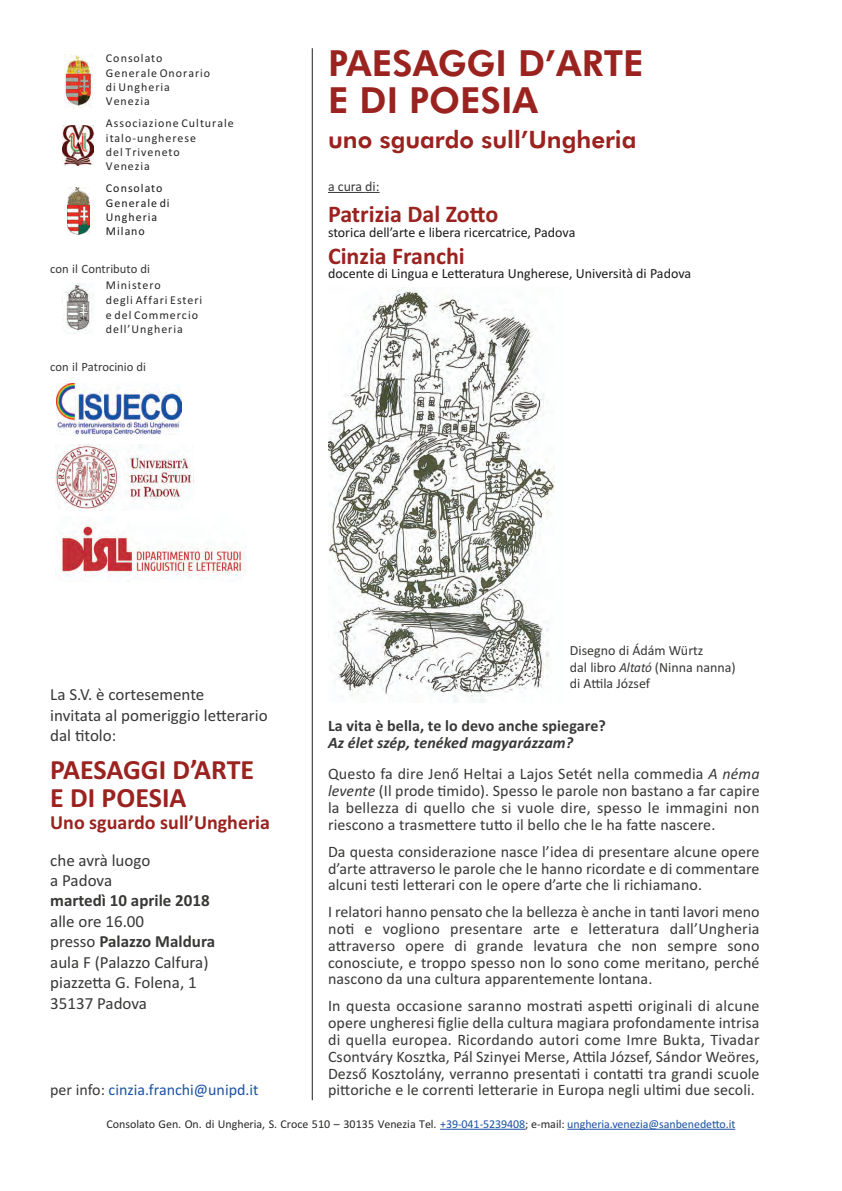
<style>
.page{position:relative;width:842px;height:1191px;background:#fff}
.page>*{position:absolute;margin:0;border:0;box-sizing:border-box;transform-origin:0 0}
.t1{font:800 36px/36.4px "Futura BT";color:#9a221f}
.t2{font:700 28px/28px "Calibri";color:#9a221f}
.t3{font:700 24px "Calibri";color:#9a221f}
.t4{font:800 24px "Futura BT";color:#9a221f}
.t5{font:700 20px "Calibri";color:#9a221f}
.t6{font:17px/20.4px "Calibri";color:#393837}
.t7{font:700 17px "Calibri";color:#393837}
.t8{font:16px/16.8px "Calibri";letter-spacing:.005em;color:#393837;text-align:justify}
.t9{font:700 16px "Calibri";letter-spacing:.005em;color:#393837}
.t10{font:16px "Calibri";color:#1c52a4}
.t11{font:14px "Calibri";color:#1c1919}
.t12{font:14px/16.4px "Calibri";color:#393837}
.t13{font:12.7px "Calibri";color:#393837}
.t14{font:12px/14.4px "Calibri";letter-spacing:.075em;color:#2a2827}
.t15{font:12px "Calibri";letter-spacing:-.005em;color:#2a2827}
.t16{font:12px/14.4px "Calibri";letter-spacing:.08em;color:#1c1919}
.s1{font-weight:700}
.s2{color:#393837}
.s3{font-style:italic}
.s4{font-weight:700;font-style:italic}
.s5{color:#1c52a4}
</style>
<div class="page">
<img style="left:328px;top:289px;width:227px;height:413px">
<hr style="left:440px;top:1128px;width:85px;height:1px;background:#1c52a4">
<hr style="left:567px;top:1128px;width:168px;height:1px;background:#1c52a4">
<img style="left:64px;top:54px;width:28px;height:52px">
<img style="left:63px;top:126px;width:31px;height:40px">
<img style="left:67px;top:187px;width:22px;height:47px">
<img style="left:62px;top:283px;width:30px;height:49px">
<img style="left:57px;top:383px;width:124px;height:51px">
<img style="left:55px;top:445px;width:139px;height:64px">
<img style="left:55px;top:520px;width:190px;height:58px">
<hr style="left:328px;top:192px;width:37px;height:1px;background:#393837">
<svg style="left:365px;top:192px;width:15px;height:1px"></svg>
<hr style="left:312px;top:48px;width:1px;height:1052px;background:#231f20">
<p class="t14" style="left:106px;top:51px;width:106px">Consolato<br>Generale Onorario di Ungheria<br>Venezia</p>
<p class="t14" style="left:106px;top:116px;width:129px">Associazione Culturale italo-ungherese<br>del Triveneto<br>Venezia</p>
<p class="t16" style="left:106px;top:181px;width:65px">Consolato<br>Generale di<br>Ungheria<br>Milano</p>
<p class="t13" style="left:50px;top:261px;width:101px">con il Contributo di</p>
<p class="t14" style="left:106px;top:278px;width:98px;line-height:14.8px">Ministero<br>degli Affari Esteri e del Commercio dell’Ungheria</p>
<p class="t13" style="left:50px;top:359px;width:97px">con il Patrocinio di</p>
<h1 class="t1" style="left:328px;top:46px;width:317px">PAESAGGI D’ARTE<br>E DI POESIA</h1>
<h3 class="t4" style="left:328px;top:126px;width:310px">uno sguardo sull’Ungheria</h3>
<p class="t12" style="left:328px;top:178px;width:53px">a cura di:</p>
<h3 class="t3" style="left:328px;top:200px;width:172px">Patrizia Dal Zotto</h3>
<p class="t11" style="left:328px;top:224px;width:249px">storica dell’arte e libera ricercatrice, Padova</p>
<h3 class="t3" style="left:328px;top:242px;width:138px">Cinzia Franchi</h3>
<p class="t11" style="left:328px;top:265px;width:365px">docente di Lingua e Letteratura Ungherese, Università di Padova</p>
<p class="t6" style="left:50px;top:684px;width:219px">La S.V. è cortesemente<br>invitata al pomeriggio letterario dal titolo:</p>
<h2 class="t2" style="left:50px;top:755px;width:206px">PAESAGGI D’ARTE<br>E DI POESIA</h2>
<p class="t5" style="left:50px;top:810px;width:221px">Uno sguardo sull’Ungheria</p>
<p class="t6" style="left:50px;top:849px;width:102px">che avrà luogo a Padova</p>
<p class="t7" style="left:50px;top:890px;width:161px">martedì 10 aprile 2018</p>
<p class="t6" style="left:50px;top:910px;width:166px">alle ore 16.00<br>presso <span class="s1">Palazzo Maldura </span>aula F (Palazzo Calfura) piazzetta G. Folena, 1<br>35137 Padova</p>
<p class="t10" style="left:50px;top:1080px;width:210px"><span class="s2">per info:</span> cinzia.franchi@unipd.it</p>
<p class="t12" style="left:570px;top:642px;width:167px">Disegno di Ádám Würtz<br>dal libro <span class="s3">Altató</span> (Ninna nanna) di Attila József</p>
<p class="t9" style="left:328px;top:716px;width:279px">La vita è bella, te lo devo anche spiegare?</p>
<p class="t8" style="left:328px;top:726px;width:433px;line-height:31.6px"><span class="s4">Az élet szép, tenéked magyarázzam?<br></span>Questo fa dire Jenő Heltai a Lajos Setét nella commedia <span class="s3">A néma</span></p>
<p class="t8" style="left:328px;top:782px;width:433px"><span class="s3">levente</span> (Il prode timido). Spesso le parole non bastano a far capire la bellezza di quello che si vuole dire, spesso le immagini non riescono a trasmettere tutto il bello che le ha fatte nascere.</p>
<p class="t8" style="left:328px;top:842px;width:433px">Da questa considerazione nasce l’idea di presentare alcune opere d’arte attraverso le parole che le hanno ricordate e di commentare alcuni testi letterari con le opere d’arte che li richiamano.</p>
<p class="t8" style="left:328px;top:903px;width:433px">I relatori hanno pensato che la bellezza è anche in tanti lavori meno noti e vogliono presentare arte e letteratura dall’Ungheria attraverso opere di grande levatura che non sempre sono conosciute, e troppo spesso non lo sono come meritano, perché nascono da una cultura apparentemente lontana.</p>
<p class="t8" style="left:328px;top:997px;width:433px">In questa occasione saranno mostrati aspetti originali di alcune opere ungheresi figlie della cultura magiara profondamente intrisa di quella europea. Ricordando autori come Imre Bukta, Tivadar Csontváry Kosztka, Pál Szinyei Merse, Attila József, Sándor Weöres, Dezső Kosztolány, verranno presentati i contatti tra grandi scuole pittoriche e le correnti letterarie in Europa negli ultimi due secoli.</p>
<p class="t15" style="left:107px;top:1116px;width:630px">Consolato Gen. On. di Ungheria, S. Croce 510 – 30135 Venezia Tel. <span class="s5">+39-041-5239408</span>; e-mail: <span class="s5">ungheria.venezia@sanbenedetto.it</span></p>
</div>
